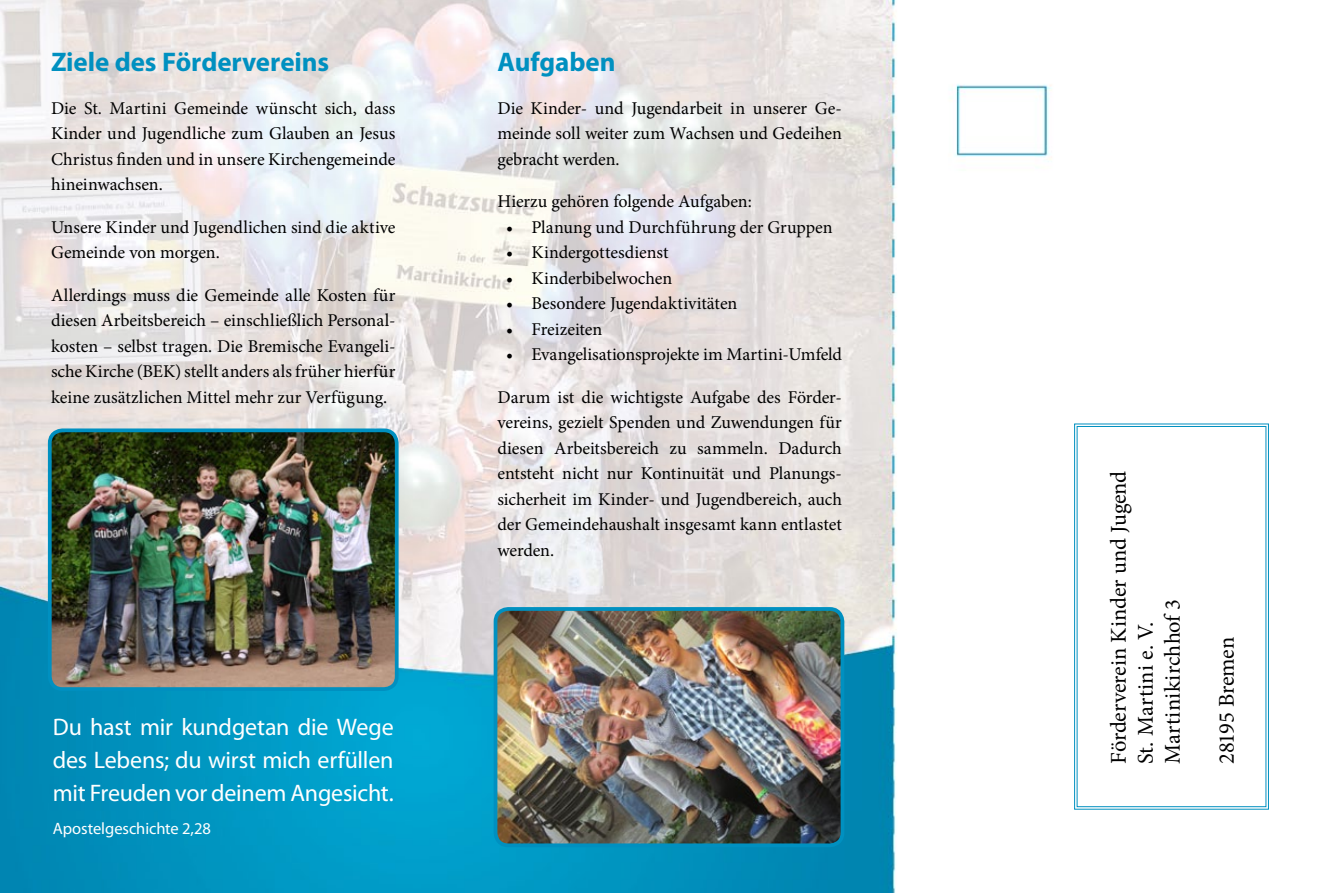
<style>
.page{position:relative;width:1331px;height:893px;background:#fff}
.page>*{position:absolute;margin:0;border:0;box-sizing:border-box;transform-origin:0 0}
.t1{font:700 27px "Myriad Pro";letter-spacing:-.005em;color:#0090c0}
.t2{font:24px/33px "Myriad Pro";letter-spacing:-.01em;color:#fff;text-align:justify}
.t3{font:22.5px/27px "Minion Pro";letter-spacing:-.01em;color:#000}
.t4{font:18px/25.5px "Minion Pro";letter-spacing:-.005em;color:#000;text-align:justify}
.t5{font:16.5px "Myriad Pro";letter-spacing:-.005em;color:#fff}
</style>
<div class="page">
<img style="left:0;top:0;width:1052px;height:893px">
<img style="left:495px;top:609px;width:347px;height:236px">
<div style="left:494px;top:607px;width:350px;height:240px;border:4px solid #0090c0;border-radius:13px"></div>
<img style="left:50px;top:430px;width:347px;height:259px">
<div style="left:48px;top:428px;width:351px;height:263px;border:4px solid #0090c0;border-radius:13px"></div>
<svg style="left:1074px;top:423px;width:195px;height:387px"></svg>
<div style="left:1077px;top:426px;width:189px;height:381px;border:1px solid #0090c0"></div>
<h1 class="t1" style="left:51px;top:45px;width:280px">Ziele des Fördervereins</h1>
<p class="t4" style="left:51px;top:95px;width:346px">Die St. Martini Gemeinde wünscht sich, dass Kinder und Jugendliche zum Glauben an Jesus Christus finden und in unsere Kirchengemeinde hineinwachsen.</p>
<p class="t4" style="left:51px;top:214px;width:346px">Unsere Kinder und Jugendlichen sind die aktive<br>Gemeinde von morgen.</p>
<p class="t4" style="left:51px;top:282px;width:346px">Allerdings muss die Gemeinde alle Kosten für diesen Arbeitsbereich – einschließlich Personal&shy;kosten – selbst tragen. Die Bremische Evangeli&shy;sche Kirche (BEK) stellt anders als früher hierfür keine zusätzlichen Mittel mehr zur Verfügung.</p>
<h2 class="t2" style="left:53px;top:710px;width:342px">Du hast mir kundgetan die Wege des Lebens; du wirst mich erfüllen mit Freuden vor deinem Angesicht.</h2>
<p class="t5" style="left:53px;top:818px;width:160px">Apostelgeschichte 2,28</p>
<h1 class="t1" style="left:497px;top:45px;width:119px">Aufgaben</h1>
<p class="t4" style="left:497px;top:95px;width:346px">Die Kinder- und Jugendarbeit in unserer Ge&shy;meinde soll weiter zum Wachsen und Gedeihen gebracht werden.</p>
<p class="t4" style="left:497px;top:189px;width:256px">Hierzu gehören folgende Aufgaben:</p>
<p class="t4" style="left:506px;top:214px;width:328px">• Planung und Durchführung der Gruppen</p>
<p class="t4" style="left:506px;top:240px;width:164px">• Kindergottesdienst</p>
<p class="t4" style="left:506px;top:265px;width:168px">• Kinderbibelwochen</p>
<p class="t4" style="left:506px;top:291px;width:233px">• Besondere Jugendaktivitäten</p>
<p class="t4" style="left:506px;top:316px;width:98px">• Freizeiten</p>
<p class="t4" style="left:506px;top:342px;width:337px">• Evangelisationsprojekte im Martini-Umfeld</p>
<p class="t4" style="left:497px;top:384px;width:346px">Darum ist die wichtigste Aufgabe des Förder&shy;vereins, gezielt Spenden und Zuwendungen für diesen Arbeitsbereich zu sammeln. Dadurch entsteht nicht nur Kontinuität und Planungs&shy;sicherheit im Kinder- und Jugendbereich, auch der Gemeindehaushalt insgesamt kann entlastet werden.</p>
<p class="t3" style="left:1105px;top:764px;width:295px;rotate:-90deg">Förderverein Kinder und Jugend<br>St. Martini e. V.<br>Martinikirchhof 3</p>
<p class="t3" style="left:1213px;top:764px;width:128px;rotate:-90deg">28195 Bremen</p>
</div>
